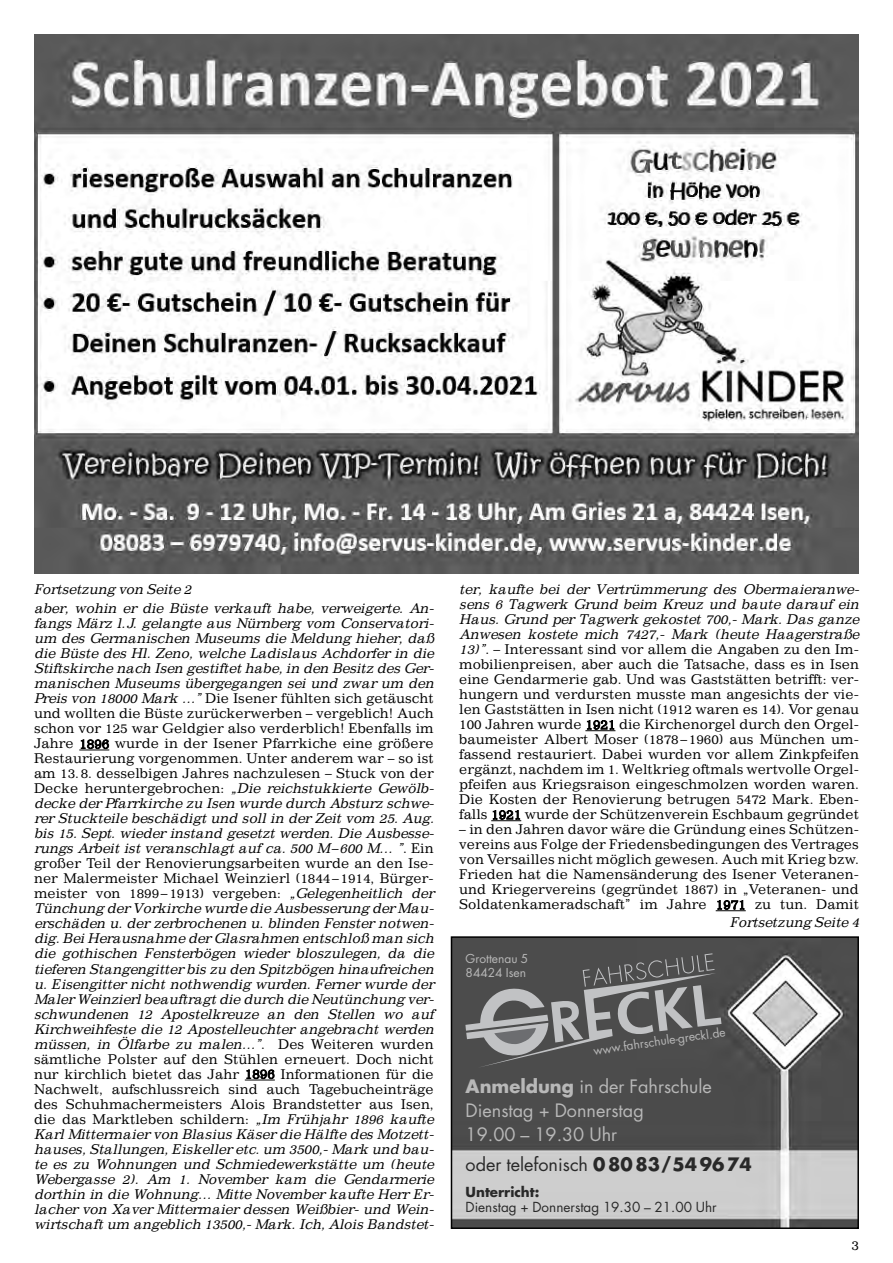
<style>
.page{position:relative;width:893px;height:1263px;background:#fff}
.page>*{position:absolute;margin:0;border:0;box-sizing:border-box;transform-origin:0 0}
.t1{font:18px/24px "Futura";color:#b8b8b8}
.t2{font:18px "Futura";color:#292929}
.t3{font:italic 13.5px/15px "Impressum";color:#000}
.t4{font:13.5px/15px "Impressum";color:#000}
.t5{font:13.5px "Futura";color:#292929}
.t6{font:700 13.5px "Futura";color:#292929}
.t7{font:12px/13.5px "Futura";color:#b8b8b8}
.s1{font-style:normal}
.s2{font-style:italic}
.s3{font-weight:700}
</style>
<div class="page">
<hr style="left:79px;top:750px;width:30px;height:1px;background:#000">
<hr style="left:245px;top:1080px;width:30px;height:1px;background:#000">
<img style="left:34px;top:34px;width:825px;height:540px">
<hr style="left:585px;top:730px;width:30px;height:1px;background:#000">
<hr style="left:491px;top:820px;width:30px;height:1px;background:#000">
<hr style="left:716px;top:910px;width:30px;height:1px;background:#000">
<img style="left:454px;top:939px;width:402px;height:287px">
<div style="left:451px;top:936px;width:408px;height:293px;border:2px solid #000"></div>
<svg style="left:465px;top:953px;width:256px;height:115px;background:#676868"></svg>
<p class="t3" style="left:34px;top:581px;width:404px;line-height:19.2px">Fortsetzung von Seite 2<br>aber, wohin er die Büste verkauft habe, verweigerte. An-</p>
<p class="t3" style="left:34px;top:617px;width:405px">fangs März l.J. gelangte aus Nürnberg vom Conservatori&shy;um des Germanischen Museums die Meldung hieher, daß die Büste des Hl. Zeno, welche Ladislaus Achdorfer in die Stiftskirche nach Isen gestiftet habe, in den Besitz des Ger&shy;manischen Museums übergegangen sei und zwar um den Preis von 18000 Mark …”<span class="s1">Die Isener fühlten sich getäuscht und wollten die Büste zurückerwerben – vergeblich! Auch schon vor 125 war Geldgier also verderblich! Ebenfalls im Jahre 1896 wurde in der Isener Pfarrkiche eine größere Restaurierung vorgenommen. Unter anderem war – so ist am 13.8. desselbigen Jahres nachzulesen – Stuck von der D e c k e h e runt e rg e b r o c h e n :</span> „Die reichstukkierte Gewölb&shy;decke derPfarrkirche zu Isen wurde durch Absturz schwe&shy;rer Stuckteile beschädigt und soll in der Zeit vom 25. Aug. bis 15. Sept. wieder instand gesetzt werden. Die Ausbesse&shy;rungs Arbeit ist veranschlagt auf ca. 500 M– 600 M… ”<span class="s1">. E i n großer Teil der Renovierungsarbeiten wurde an den Ise&shy;ner Malermeister Michael Weinzierl (1844– 1914, Bürger&shy;meister von 1899– 1913) vergeben:</span> „Gelegenheitlich der Tünchung derVorkirche wurde die Ausbesserung derMau&shy;erschäden u. der zerbrochenen u. blinden Fenster notwen&shy;dig.BeiHerausnahme derGlasrahmen entschloß man sich die gothischen Fensterbögen wieder bloszulegen, da die tieferen Stangengitterbis zu den Spitzbögen hinaufreichen u. Eisengitter nicht nothwendig wurden. Ferner wurde der MalerWeinzierlbeauftragt die durch die Neutünchung ver&shy;schwundenen 12 Apostelkreuze an den Stellen wo auf Kirchweihfeste die 12 Apostelleuchter angebracht werden müssen, in Ölfarbe zu malen…”<span class="s1">. D e s We i t e r e n w u r d e n sämtliche Polster auf den Stühlen erneuert. Doch nicht nur kirchlich bietet das Jahr 1896 Informationen für die Nachwelt, aufschlussreich sind auch Tagebucheinträge des Schuhmachermeisters Alois Brandstetter aus Isen, die das Marktleben schildern:</span> „Im Frühjahr 1896 kaufte Karl Mittermaiervon Blasius Käserdie Hälfte des Motzett&shy;hauses, Stallungen, Eiskelleretc. um 3500,- Mark und bau&shy;te es zu Wohnungen und Schmiedewerkstätte um (heute Webergasse 2). Am 1. November kam die Gendarmerie dorthin in die Wohnung… Mitte November kaufte Herr Er&shy;lacher von Xaver Mittermaier dessen Weißbier- und Wein&shy;wirtschaft um angeblich 13500,- Mark. Ich, Alois Bandstet-</p>
<p class="t4" style="left:459px;top:583px;width:405px"><span class="s2">ter, kaufte bei der Vertrümmerung des Obermaieranwe&shy;sens 6 Tagwerk Grund beim Kreuz und baute darauf ein Haus. Grund per Tagwerk gekostet 700,- Mark. Das ganze Anwesen kostete mich 7427,- Mark (heute Haagerstraße 13)”</span>. – Interessant sind vor allem die Angaben zu den Im&shy;mobilienpreisen, aber auch die Tatsache, dass es in Isen eine Gendarmerie gab. Und was Gaststätten betrifft: ver&shy;hungern und verdursten musste man angesichts der vie&shy;len Gaststätten in Isen nicht (1912 waren es 14). Vor genau 100 Jahren wurde 1921 die Kirchenorgel durch den Orgel&shy;baumeister Albert Moser (1878– 1960) aus München um&shy;fassend restauriert. Dabei wurden vor allem Zinkpfeifen ergänzt, nachdem im 1. Weltkrieg oftmals wertvolle Orgel&shy;pfeifen aus Kriegsraison eingeschmolzen worden waren.<br>Die Kosten der Renovierung betrugen 5472 Mark. Eben&shy;falls 1921 wurde der Schützenverein Eschbaum gegründet</p>
<p class="t4" style="left:459px;top:823px;width:401px;text-align:justify">– in den Jahren davor wäre die Gründung eines Schützen&shy;vereins aus Folge der Friedensbedingungen des Vertrages von Versailles nicht möglich gewesen. Auch mit Krieg bzw.<br>Frieden hat die Namensänderung des Isener Veteranen&shy;und Kriegervereins (gegründet 1867) in „Veteranen- und Soldatenkameradschaft” im Jahre 1971 zu tun. Damit</p>
<p class="t3" style="left:730px;top:916px;width:133px">Fortsetzung Seite 4</p>
<p class="t7" style="left:466px;top:953px;width:64px">Grottenau 5<br>84424 Isen</p>
<p class="t7" style="left:593px;top:1045px;width:135px;rotate:-8deg">www.fahrschule-greckl.de</p>
<h1 class="t1" style="left:466px;top:1076px;width:248px"><span class="s3">Anmeldung</span> in der Fahrschule<br>Dienstag + Donnerstag<br>19.00 – 19.30 Uhr</h1>
<h1 class="t2" style="left:466px;top:1156px;width:288px">oder telefonisch <span class="s3">0 80 83/54 96 74</span></h1>
<p class="t6" style="left:466px;top:1185px;width:75px">Unterricht:</p>
<p class="t5" style="left:466px;top:1200px;width:253px">Dienstag + Donnerstag 19.30 – 21.00 Uhr</p>
<p class="t4" style="left:851px;top:1238px;width:9px">3</p>
</div>
